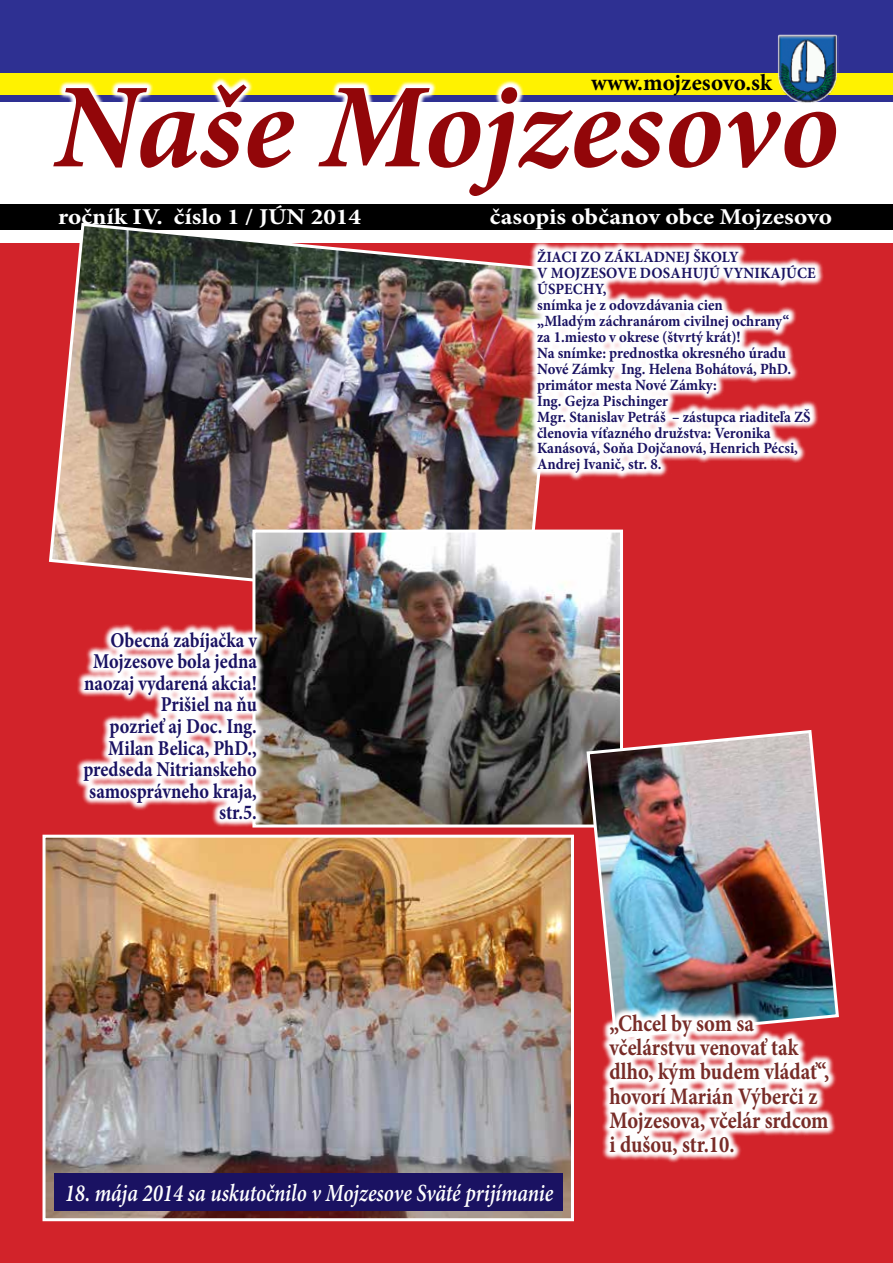
<style>
.page{position:relative;width:893px;height:1263px;background:#fff}
.page>*{position:absolute;margin:0;border:0;box-sizing:border-box;transform-origin:0 0}
.t1{font:italic 700 120.6px "Minion Pro";letter-spacing:.005em;color:#920609}
.t2{font:italic 600 24.75px "Minion Pro";letter-spacing:-.005em;color:#fff;scale:.84 1}
.t3{font:700 23.7px/24.2px "Minion Pro";color:#782c28;scale:.87 1}
.t4{font:700 23.1px "Minion Pro";color:#000}
.t5{font:700 22.65px "Minion Pro";color:#fff;scale:1.11 1}
.t6{font:700 21.15px/21.6px "Minion Pro";color:#1a1262;text-align:right;scale:.87 1}
.t7{font:700 15.6px/15.9px "Minion Pro";color:#1a1262;scale:.94 1}
</style>
<div class="page">
<div style="left:0;top:0;width:893px;height:101px;background:#2e3092"></div>
<div style="left:0;top:73px;width:893px;height:22px;background:#fff200"></div>
<svg style="left:46px;top:78px;width:798px;height:24px"></svg>
<img style="left:776px;top:34px;width:63px;height:69px">
<div style="left:0;top:204px;width:893px;height:25px;background:#000"></div>
<div style="left:0;top:243px;width:893px;height:1020px;background:#d2232a"></div>
<img style="left:47px;top:222px;width:515px;height:360px">
<img style="left:47px;top:839px;width:523px;height:378px">
<div style="left:43px;top:835px;width:531px;height:386px;border:3px solid #fff"></div>
<div style="left:55px;top:1174px;width:508px;height:37px;background:#1a1262"></div>
<img style="left:256px;top:534px;width:363px;height:289px">
<div style="left:252px;top:530px;width:371px;height:297px;border:3px solid #fff"></div>
<svg style="left:76px;top:623px;width:189px;height:205px;fill:#fdfafa"></svg>
<img style="left:585px;top:728px;width:254px;height:290px">
<svg style="left:601px;top:1006px;width:236px;height:157px;fill:#fdf9f9"></svg>
<svg style="left:528px;top:240px;width:296px;height:242px;fill:#fefefe"></svg>
<h3 class="t4" style="left:591px;top:66px;width:182px">www.mojzesovo.sk</h3>
<h1 class="t1" style="left:54px;top:42px;width:786px">Naše Mojzesovo</h1>
<h3 class="t5" style="left:58px;top:201px;width:275px">ročník IV. číslo 1 / JÚN 2014</h3>
<h3 class="t5" style="left:490px;top:201px;width:310px">časopis občanov obce Mojzesovo</h3>
<h3 class="t6" style="left:83px;top:629px;width:201px">Obecná zabíjačka v<br>Mojzesove bola jedna naozaj vydarená akcia!<br>Prišiel na ňu<br>pozrieť aj Doc. Ing.<br>Milan Belica, PhD., predseda Nitrianskeho samosprávneho kraja, str.5.</h3>
<p class="t7" style="left:537px;top:249px;width:298px">ŽIACI ZO ZÁKLADNEJ ŠKOLY<br>V MOJZESOVE DOSAHUJÚ VYNIKAJÚCE<br>ÚSPECHY,<br>snímka je z odovzdávania cien<br>„Mladým záchranárom civilnej ochrany“<br>za 1.miesto v okrese (štvrtý krát)!<br>Na snímke: prednostka okresného úradu<br>Nové Zámky Ing. Helena Bohátová, PhD. primátor mesta Nové Zámky:<br>Ing. Gejza Pischinger<br>Mgr. Stanislav Petráš – zástupca riaditeľa ZŠ členovia víťazného družstva: Veronika<br>Kanásová, Soňa Dojčanová, Henrich Pécsi,<br>Andrej Ivanič, str. 8.</p>
<h3 class="t3" style="left:609px;top:1011px;width:254px">„Chcel by som sa včelárstvu venovať tak dlho, kým budem vládať“, hovorí Marián Výberči z<br>Mojzesova, včelár srdcom i dušou, str.10.</h3>
<h2 class="t2" style="left:65px;top:1176px;width:583px">18. mája 2014 sa uskutočnilo v Mojzesove Sväté prijímanie</h2>
</div>
